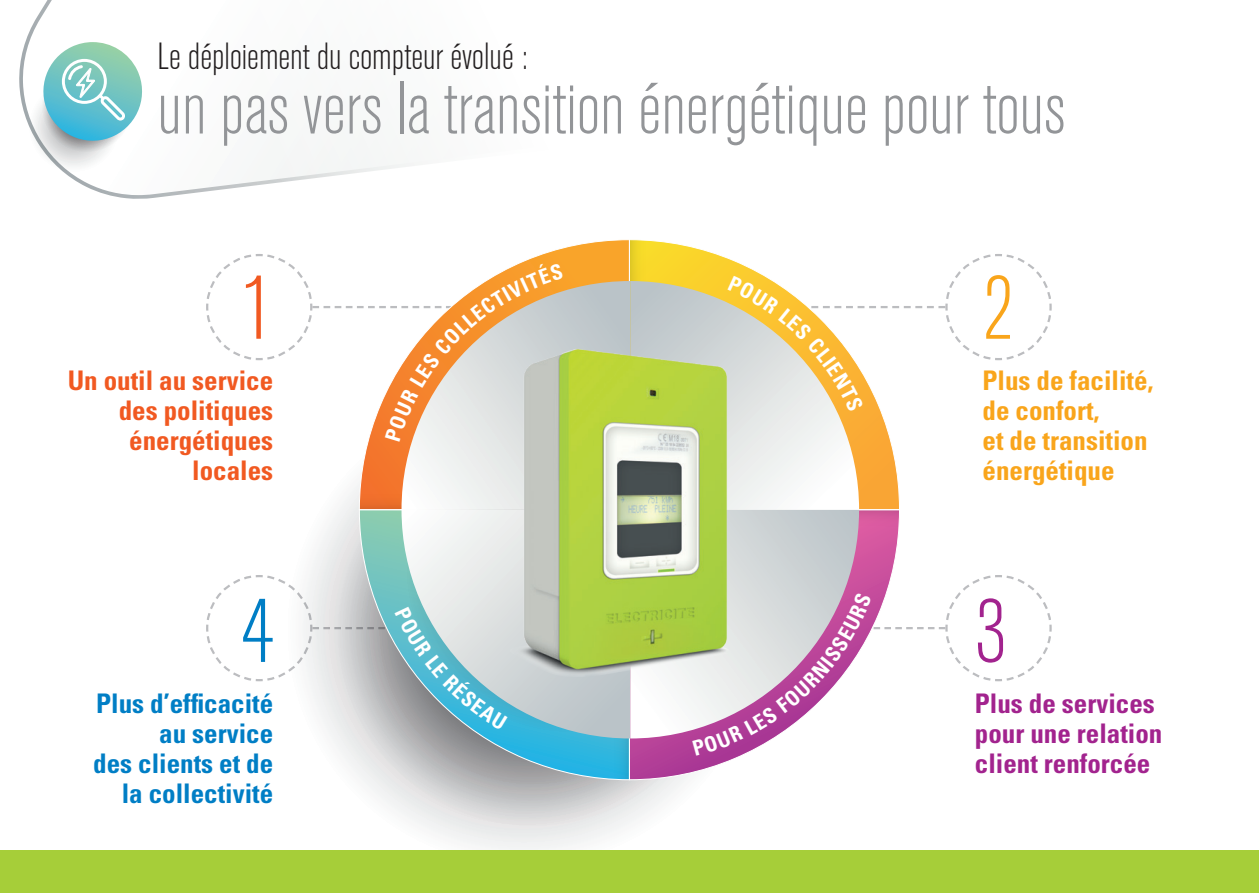
<style>
.page{position:relative;width:1259px;height:893px;background:#fff}
.page>*{position:absolute;margin:0;border:0;box-sizing:border-box;transform-origin:0 0}
.t1{font:300 condensed 90px "Akzidenz Grotesk BQ";color:#a2238e}
.t2{font:300 condensed 90px "Akzidenz Grotesk BQ";color:#f9a51b}
.t3{font:300 condensed 90px "Akzidenz Grotesk BQ";color:#007ec5}
.t4{font:300 condensed 90px "Akzidenz Grotesk BQ";color:#f15921}
.t5{font:300 condensed 75px "Akzidenz Grotesk BQ";color:#939598}
.t6{font:300 condensed 37.5px "Akzidenz Grotesk BQ";color:#231f20}
.t7{font:700 condensed 27px/30px "Univers LT Std";color:#007ec5;text-align:right}
.t8{font:700 condensed 27px/30px "Univers LT Std";color:#f9a51b}
.t9{font:700 condensed 27px/30px "Univers LT Std";color:#f15921;text-align:right}
.t10{font:700 condensed 27px/30px "Univers LT Std";color:#a2238e}
</style>
<div class="page">
<svg style="left:19px;top:0;width:396px;height:199px"></svg>
<svg style="left:427px;top:827px;width:194px;height:23px"></svg>
<svg style="left:363px;top:780px;width:321px;height:47px"></svg>
<svg style="left:28px;top:42px;width:121px;height:130px"></svg>
<div style="left:0;top:850px;width:1259px;height:43px;background:#a6ce39"></div>
<svg style="left:206px;top:240px;width:846px;height:540px"></svg>
<h3 class="t6" style="left:157px;top:36px;width:372px">Le déploiement du compteur évolué :</h3>
<h2 class="t5" style="left:157px;top:67px;width:909px">un pas vers la transition énergétique pour tous</h2>
<h1 class="t4" style="left:241px;top:260px;width:33px">1</h1>
<p class="t9" style="left:68px;top:365px;width:207px">Un outil au service des politiques énergétiques locales</p>
<h1 class="t3" style="left:241px;top:583px;width:33px">4</h1>
<p class="t7" style="left:93px;top:688px;width:181px">Plus d’efficacité au service<br>des clients et de la collectivité</p>
<h1 class="t2" style="left:982px;top:260px;width:33px">2</h1>
<p class="t8" style="left:982px;top:365px;width:173px">Plus de facilité, de confort,<br>et de transition énergétique</p>
<h1 class="t1" style="left:975px;top:583px;width:33px">3</h1>
<p class="t10" style="left:975px;top:688px;width:189px">Plus de services pour une relation client renforcée</p>
</div>
